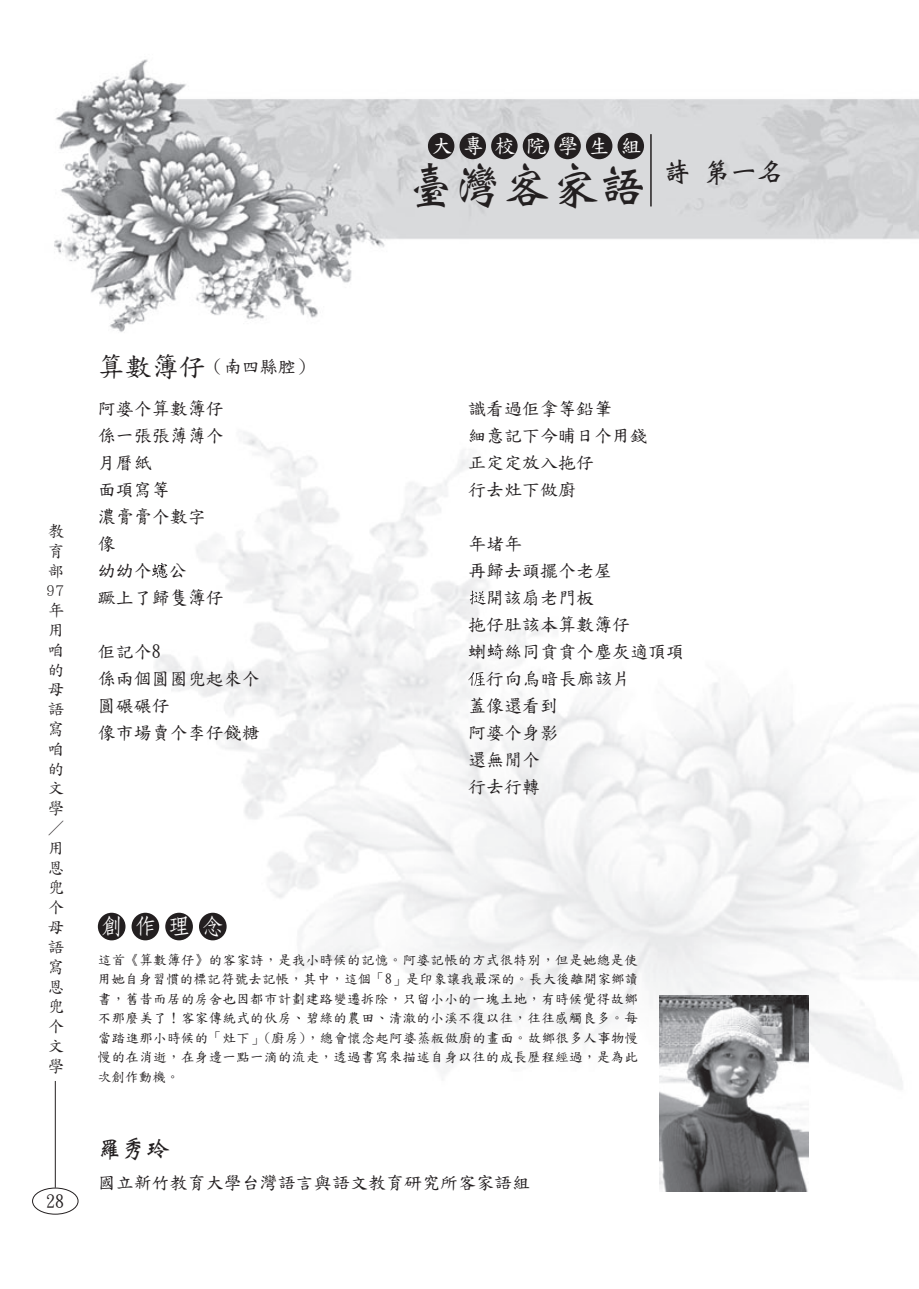
<style>
.page{position:relative;width:919px;height:1289px;background:#fff}
.page>*{position:absolute;margin:0;border:0;box-sizing:border-box;transform-origin:0 0}
.t1{font:700 48px "Wei Bei";color:#231f20}
.t2{font:700 27px "Wei Bei";color:#231f20}
.t3{font:700 24px "Wei Bei";color:#231f20}
.t4{font:700 22.5px "Nan Sung";color:#fff}
.t5{font:21px "DF Kai Shu SB Estd BF";color:#fff}
.內文{font:18px "DF Kai Shu SB Estd BF";color:#231f20}
.主標{font:18px "DF Kai Shu SB Estd BF";color:#231f20}
.t6{font:16.5px/19.8px "DF Kai Shu Std W5";color:#231f20;text-align:justify}
.t7{font:15px "DF Kai Shu Std W5";color:#231f20;scale:.9 1}
.理念{font:13.5px/19.5px "DF Kai Shu SB Estd BF";letter-spacing:.025em;color:#231f20}
.s1{font-size:27px}
</style>
<div class="page">
<img style="left:32px;top:59px;width:861px;height:1156px">
<hr style="left:55px;top:1080px;width:1px;height:107px;background:#231f20">
<div style="left:32px;top:1187px;width:46px;height:27px;border:1px solid #231f20;border-radius:50%"></div>
<div style="left:428px;top:133px;width:26px;height:26px;background:#231f20;border-radius:50%"></div>
<div style="left:459px;top:133px;width:27px;height:26px;background:#231f20;border-radius:50%"></div>
<div style="left:491px;top:133px;width:26px;height:26px;background:#231f20;border-radius:50%"></div>
<div style="left:522px;top:133px;width:27px;height:26px;background:#231f20;border-radius:50%"></div>
<div style="left:554px;top:133px;width:26px;height:26px;background:#231f20;border-radius:50%"></div>
<div style="left:586px;top:133px;width:26px;height:26px;background:#231f20;border-radius:50%"></div>
<div style="left:617px;top:133px;width:27px;height:26px;background:#231f20;border-radius:50%"></div>
<hr style="left:650px;top:134px;width:1px;height:72px;background:#231f20">
<svg style="left:470px;top:590px;width:16px;height:14px"></svg>
<svg style="left:487px;top:643px;width:16px;height:16px"></svg>
<svg style="left:468px;top:672px;width:17px;height:14px"></svg>
<svg style="left:152px;top:563px;width:15px;height:15px"></svg>
<img style="left:659px;top:995px;width:149px;height:196px">
<div style="left:98px;top:912px;width:27px;height:28px;background:#231f20;border-radius:50%"></div>
<div style="left:131px;top:912px;width:28px;height:28px;background:#231f20;border-radius:50%"></div>
<div style="left:165px;top:912px;width:28px;height:28px;background:#231f20;border-radius:50%"></div>
<div style="left:199px;top:912px;width:27px;height:28px;background:#231f20;border-radius:50%"></div>
<p class="t5" style="left:431px;top:135px;width:211px">大 專 校 院 學 生 組</p>
<p class="t1" style="left:406px;top:162px;width:241px">臺灣客家語</p>
<p class="t2" style="left:663px;top:158px;width:123px">詩 第一名</p>
<p class="t6" style="left:48px;top:521px;width:18px">教育部</p>
<p class="t7" style="left:44px;top:582px;width:27px">９７</p>
<p class="t6" style="left:48px;top:600px;width:17px;text-align:left">年用咱的母語寫咱的文學／用恩兜个母語寫恩兜个文學</p>
<p class="內文" style="left:46px;top:1192px;width:20px">28</p>
<p class="主標" style="left:98px;top:357px;width:217px"><span class="s1">算數簿仔</span>（南四縣腔）</p>
<p class="內文" style="left:98px;top:399px;width:127px">阿婆个算數簿仔</p>
<p class="內文" style="left:98px;top:426px;width:127px">係一張張薄薄个</p>
<p class="內文" style="left:98px;top:453px;width:55px">月曆紙</p>
<p class="內文" style="left:98px;top:480px;width:73px">面項寫等</p>
<p class="內文" style="left:98px;top:507px;width:110px">濃膏膏个數字</p>
<p class="內文" style="left:98px;top:534px;width:19px">像</p>
<p class="內文" style="left:98px;top:561px;width:90px">幼幼个 公</p>
<p class="內文" style="left:98px;top:588px;width:128px">蹶上了歸隻簿仔</p>
<p class="內文" style="left:98px;top:642px;width:64px">佢記个8</p>
<p class="內文" style="left:98px;top:669px;width:164px">係兩個圓圈兜起來个</p>
<p class="內文" style="left:98px;top:696px;width:73px">圓碾碾仔</p>
<p class="內文" style="left:98px;top:723px;width:164px">像市場賣个李仔餞糖</p>
<p class="內文" style="left:468px;top:399px;width:145px">識看過佢拿等鉛筆</p>
<p class="內文" style="left:468px;top:426px;width:181px">細意記下今晡日个用錢</p>
<p class="內文" style="left:468px;top:453px;width:127px">正定定放入拖仔</p>
<p class="內文" style="left:468px;top:480px;width:109px">行去灶下做廚</p>
<p class="內文" style="left:468px;top:534px;width:55px">年堵年</p>
<p class="內文" style="left:468px;top:561px;width:145px">再歸去頭擺个老屋</p>
<p class="內文" style="left:486px;top:588px;width:109px">開該扇老門板</p>
<p class="內文" style="left:468px;top:615px;width:163px">拖仔肚該本算數簿仔</p>
<p class="內文" style="left:468px;top:642px;width:217px">蝲絲同賁賁个塵灰適頂項</p>
<p class="內文" style="left:486px;top:669px;width:146px">行向烏暗長廊該片</p>
<p class="內文" style="left:468px;top:696px;width:91px">蓋像還看到</p>
<p class="內文" style="left:468px;top:723px;width:91px">阿婆个身影</p>
<p class="內文" style="left:468px;top:750px;width:73px">還無閒个</p>
<p class="內文" style="left:468px;top:777px;width:83px">行去行轉</p>
<p class="t4" style="left:101px;top:915px;width:125px">創 作 理 念</p>
<p class="理念" style="left:98px;top:950px;width:548px">這首《算數簿仔》的客家詩，是我小時候的記憶。阿婆記帳的方式很特別，但是她總是使用她自身習慣的標記符號去記帳，其中，這個「8」是印象讓我最深的。長大後離開家鄉讀書，舊昔而居的房舍也因都市計劃建路變遷拆除，只留小小的一塊土地，有時候覺得故鄉不那麼美了！客家傳統式的伙房、碧綠的農田、清澈的小溪不復以往，往往感觸良多。每當踏進那小時候的「灶下」(廚房)，總會懷念起阿婆蒸粄做廚的畫面。故鄉很多人事物慢慢的在消逝，在身邊一點一滴的流走，透過書寫來描述自身以往的成長歷程經過，是為此次創作動機。</p>
<p class="t3" style="left:98px;top:1136px;width:73px">羅秀玲</p>
<p class="內文" style="left:98px;top:1173px;width:434px">國立新竹教育大學台灣語言與語文教育研究所客家語組</p>
</div>
